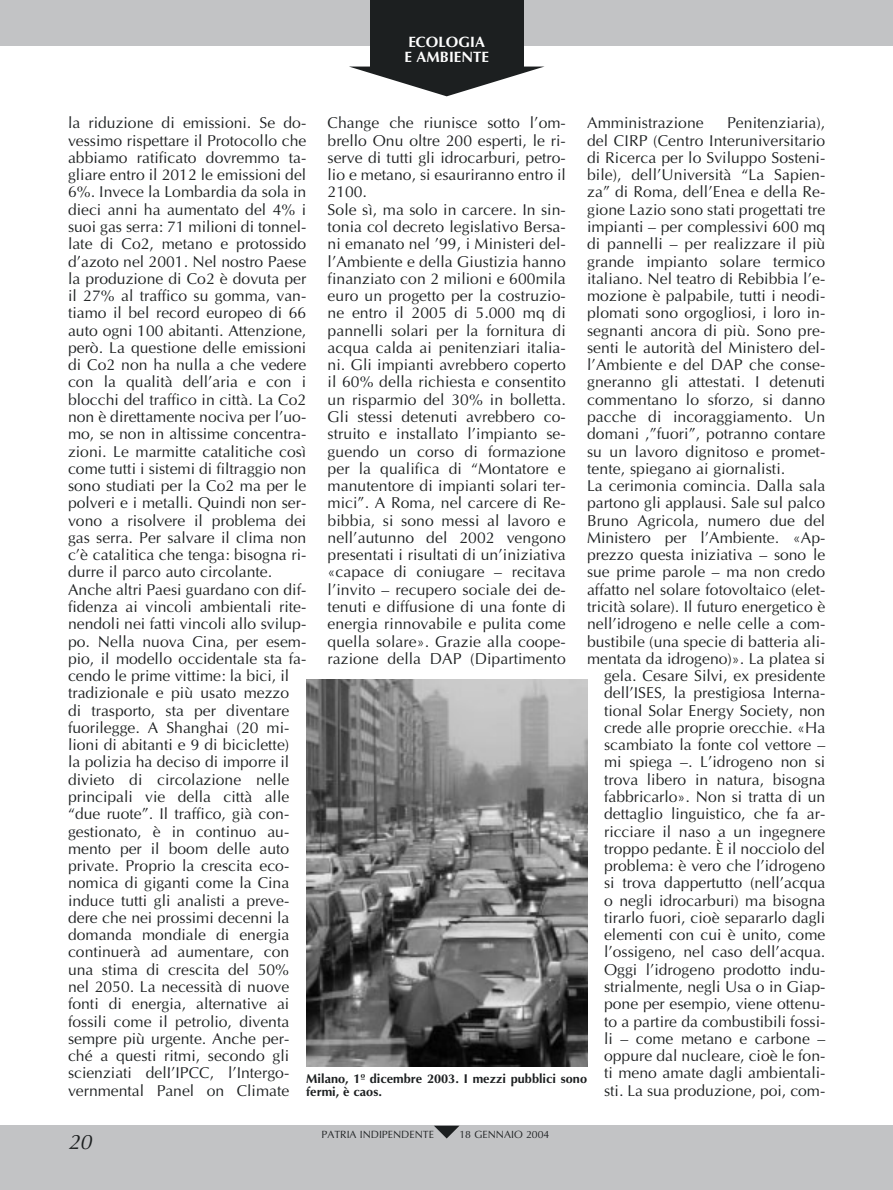
<style>
.page{position:relative;width:893px;height:1190px;background:#fff}
.page>*{position:absolute;margin:0;border:0;box-sizing:border-box;transform-origin:0 0}
.t1{font:italic 21px "Optima";color:#1c1f20}
.t2{font:15.75px/17.2px "Optima";color:#1c1f20}
.t3{font:700 15px/15.1px "Optima";color:#fff}
.t4{font:700 12.75px/12.9px "Optima";color:#1c1f20}
.t5{font:10.5px "Optima";color:#1c1f20}
</style>
<div class="page">
<div style="left:0;top:0;width:892px;height:45px;background:#c2c3c5"></div>
<div style="left:0;top:1125px;width:892px;height:65px;background:#c2c3c5"></div>
<div style="left:370px;top:0;width:153px;height:67px;background:#1c1f20"></div>
<svg style="left:350px;top:67px;width:193px;height:29px"></svg>
<svg style="left:434px;top:1125px;width:25px;height:13px"></svg>
<img style="left:306px;top:679px;width:281px;height:387px">
<p class="t3" style="left:404px;top:36px;width:86px">ECOLOGIA<br>E AMBIENTE</p>
<p class="t2" style="left:68px;top:116px;width:240px">la riduzione di emissioni. Se do&shy;vessimo rispettare il Protocollo che abbiamo ratificato dovremmo ta&shy;gliare entro il 2012 le emissioni del 6%. Invece la Lombardia da sola in dieci anni ha aumentato del 4% i suoi gas serra: 71 milioni di tonnel&shy;late di Co2, metano e protossido d’azoto nel 2001. Nel nostro Paese la produzione di Co2 è dovuta per il 27% al traffico su gomma, van&shy;tiamo il bel record europeo di 66 auto ogni 100 abitanti. Attenzione, però. La questione delle emissioni di Co2 non ha nulla a che vedere con la qualità dell’aria e con i blocchi del traffico in città. La Co2 non è direttamente nociva per l’uo&shy;mo, se non in altissime concentra&shy;zioni. Le marmitte catalitiche così come tutti i sistemi di filtraggio non sono studiati per la Co2 ma per le polveri e i metalli. Quindi non ser&shy;vono a risolvere il problema dei gas serra. Per salvare il clima non c’è catalitica che tenga: bisogna ri&shy;durre il parco auto circolante.<br>Anche altri Paesi guardano con dif&shy;fidenza ai vincoli ambientali rite&shy;nendoli nei fatti vincoli allo svilup&shy;po. Nella nuova Cina, per esem&shy;pio, il modello occidentale sta fa&shy;cendo le prime vittime: la bici, il tradizionale e più usato mezzo di trasporto, sta per diventare fuorilegge. A Shanghai (20 mi&shy;lioni di abitanti e 9 di biciclette)<br>la polizia ha deciso di imporre il divieto di circolazione nelle principali vie della città alle “due ruote”. Il traffico, già con&shy;gestionato, è in continuo au&shy;mento per il boom delle auto private. Proprio la crescita eco&shy;nomica di giganti come la Cina induce tutti gli analisti a preve&shy;dere che nei prossimi decenni la domanda mondiale di energia continuerà ad aumentare, con una stima di crescita del 50% nel 2050. La necessità di nuove fonti di energia, alternative ai fossili come il petrolio, diventa sempre più urgente. Anche per&shy;ché a questi ritmi, secondo gli scienziati delI’IPCC, l’Intergo&shy;vernmental Panel on Climate</p>
<p class="t2" style="left:327px;top:116px;width:240px">Change che riunisce sotto l’om&shy;brello Onu oltre 200 esperti, le ri&shy;serve di tutti gli idrocarburi, petro&shy;lio e metano, si esauriranno entro il 2100.<br>Sole sì, ma solo in carcere. In sin&shy;tonia col decreto legislativo Bersa&shy;ni emanato nel ’99, i Ministeri del&shy;l’Ambiente e della Giustizia hanno finanziato con 2 milioni e 600mila euro un progetto per la costruzio&shy;ne entro il 2005 di 5.000 mq di pannelli solari per la fornitura di acqua calda ai penitenziari italia&shy;ni. Gli impianti avrebbero coperto il 60% della richiesta e consentito un risparmio del 30% in bolletta.<br>Gli stessi detenuti avrebbero co&shy;struito e installato l’impianto se&shy;guendo un corso di formazione per la qualifica di “Montatore e manutentore di impianti solari ter&shy;mici”. A Roma, nel carcere di Re&shy;bibbia, si sono messi al lavoro e nell’autunno del 2002 vengono presentati i risultati di un’iniziativa «capace di coniugare – recitava l’invito – recupero sociale dei de&shy;tenuti e diffusione di una fonte di energia rinnovabile e pulita come quella solare». Grazie alla coope&shy;razione della DAP (Dipartimento</p>
<p class="t2" style="left:587px;top:116px;width:118px">Amministrazione</p>
<p class="t2" style="left:727px;top:116px;width:100px">Penitenziaria),</p>
<p class="t2" style="left:587px;top:133px;width:240px">del CIRP (Centro Interuniversitario</p>
<p class="t2" style="left:587px;top:150px;width:240px">di Ricerca per lo Sviluppo Sosteni-</p>
<p class="t2" style="left:587px;top:168px;width:240px">bile), dell’Università “La Sapien-</p>
<p class="t2" style="left:587px;top:185px;width:240px">za” di Roma, dell’Enea e della Re-</p>
<p class="t2" style="left:587px;top:202px;width:240px">gione Lazio sono stati progettati tre</p>
<p class="t2" style="left:587px;top:219px;width:240px">impianti – per complessivi 600 mq</p>
<p class="t2" style="left:587px;top:237px;width:240px">di pannelli – per realizzare il più</p>
<p class="t2" style="left:587px;top:254px;width:240px">grande impianto solare termico</p>
<p class="t2" style="left:587px;top:271px;width:240px">italiano. Nel teatro di Rebibbia l’e-</p>
<p class="t2" style="left:587px;top:289px;width:240px">mozione è palpabile, tutti i neodi-</p>
<p class="t2" style="left:587px;top:306px;width:240px">plomati sono orgogliosi, i loro in-</p>
<p class="t2" style="left:587px;top:323px;width:240px">segnanti ancora di più. Sono pre-</p>
<p class="t2" style="left:587px;top:340px;width:240px">senti le autorità del Ministero del-</p>
<p class="t2" style="left:587px;top:358px;width:240px">l’Ambiente e del DAP che conse-</p>
<p class="t2" style="left:587px;top:375px;width:240px">gneranno gli attestati. I detenuti</p>
<p class="t2" style="left:587px;top:392px;width:240px">commentano lo sforzo, si danno</p>
<p class="t2" style="left:587px;top:409px;width:240px">pacche di incoraggiamento. Un</p>
<p class="t2" style="left:587px;top:427px;width:240px">domani ,”fuori”, potranno contare</p>
<p class="t2" style="left:587px;top:444px;width:240px">su un lavoro dignitoso e promet-</p>
<p class="t2" style="left:587px;top:461px;width:199px">tente, spiegano ai giornalisti.</p>
<p class="t2" style="left:587px;top:478px;width:240px">La cerimonia comincia. Dalla sala</p>
<p class="t2" style="left:587px;top:496px;width:240px">partono gli applausi. Sale sul palco</p>
<p class="t2" style="left:587px;top:513px;width:240px">Bruno Agricola, numero due del</p>
<p class="t2" style="left:587px;top:530px;width:240px">Ministero per l’Ambiente. «Ap-</p>
<p class="t2" style="left:587px;top:547px;width:240px">prezzo questa iniziativa – sono le</p>
<p class="t2" style="left:587px;top:565px;width:240px">sue prime parole – ma non credo</p>
<p class="t2" style="left:587px;top:582px;width:240px">affatto nel solare fotovoltaico (elet-</p>
<p class="t2" style="left:587px;top:599px;width:240px">tricità solare). Il futuro energetico è</p>
<p class="t2" style="left:587px;top:617px;width:240px">nell’idrogeno e nelle celle a com-</p>
<p class="t2" style="left:587px;top:634px;width:240px">bustibile (una specie di batteria ali-</p>
<p class="t2" style="left:587px;top:651px;width:240px">mentata da idrogeno)». La platea si</p>
<p class="t2" style="left:604px;top:668px;width:223px">gela. Cesare Silvi, ex presidente</p>
<p class="t2" style="left:604px;top:686px;width:223px">dell’ISES, la prestigiosa Interna-</p>
<p class="t2" style="left:604px;top:703px;width:223px">tional Solar Energy Society, non</p>
<p class="t2" style="left:604px;top:720px;width:223px">crede alle proprie orecchie. «Ha</p>
<p class="t2" style="left:604px;top:737px;width:223px">scambiato la fonte col vettore –</p>
<p class="t2" style="left:604px;top:755px;width:223px">mi spiega –. L’idrogeno non si</p>
<p class="t2" style="left:604px;top:772px;width:223px">trova libero in natura, bisogna</p>
<p class="t2" style="left:604px;top:789px;width:223px">fabbricarlo». Non si tratta di un</p>
<p class="t2" style="left:604px;top:806px;width:223px">dettaglio linguistico, che fa ar-</p>
<p class="t2" style="left:604px;top:824px;width:223px">ricciare il naso a un ingegnere</p>
<p class="t2" style="left:604px;top:841px;width:223px">troppo pedante. È il nocciolo del</p>
<p class="t2" style="left:604px;top:858px;width:223px">problema: è vero che l’idrogeno</p>
<p class="t2" style="left:604px;top:876px;width:223px">si trova dappertutto (nell’acqua</p>
<p class="t2" style="left:604px;top:893px;width:223px">o negli idrocarburi) ma bisogna</p>
<p class="t2" style="left:604px;top:910px;width:223px">tirarlo fuori, cioè separarlo dagli</p>
<p class="t2" style="left:604px;top:927px;width:223px">elementi con cui è unito, come</p>
<p class="t2" style="left:604px;top:945px;width:223px">l’ossigeno, nel caso dell’acqua.</p>
<p class="t2" style="left:604px;top:962px;width:223px">Oggi l’idrogeno prodotto indu-</p>
<p class="t2" style="left:604px;top:979px;width:223px">strialmente, negli Usa o in Giap-</p>
<p class="t2" style="left:604px;top:996px;width:223px">pone per esempio, viene ottenu-</p>
<p class="t2" style="left:604px;top:1014px;width:223px">to a partire da combustibili fossi-</p>
<p class="t2" style="left:604px;top:1031px;width:223px">li – come metano e carbone –</p>
<p class="t2" style="left:604px;top:1048px;width:223px">oppure dal nucleare, cioè le fon-</p>
<p class="t2" style="left:604px;top:1065px;width:223px">ti meno amate dagli ambientali-</p>
<p class="t2" style="left:604px;top:1083px;width:223px">sti. La sua produzione, poi, com-</p>
<p class="t4" style="left:306px;top:1073px;width:282px">Milano, 1º dicembre 2003. I mezzi pubblici sono fermi, è caos.</p>
<h1 class="t1" style="left:68px;top:1132px;width:25px">20</h1>
<p class="t5" style="left:321px;top:1130px;width:114px">PATRIA INDIPENDENTE</p>
<p class="t5" style="left:459px;top:1130px;width:91px">18 GENNAIO 2004</p>
</div>
